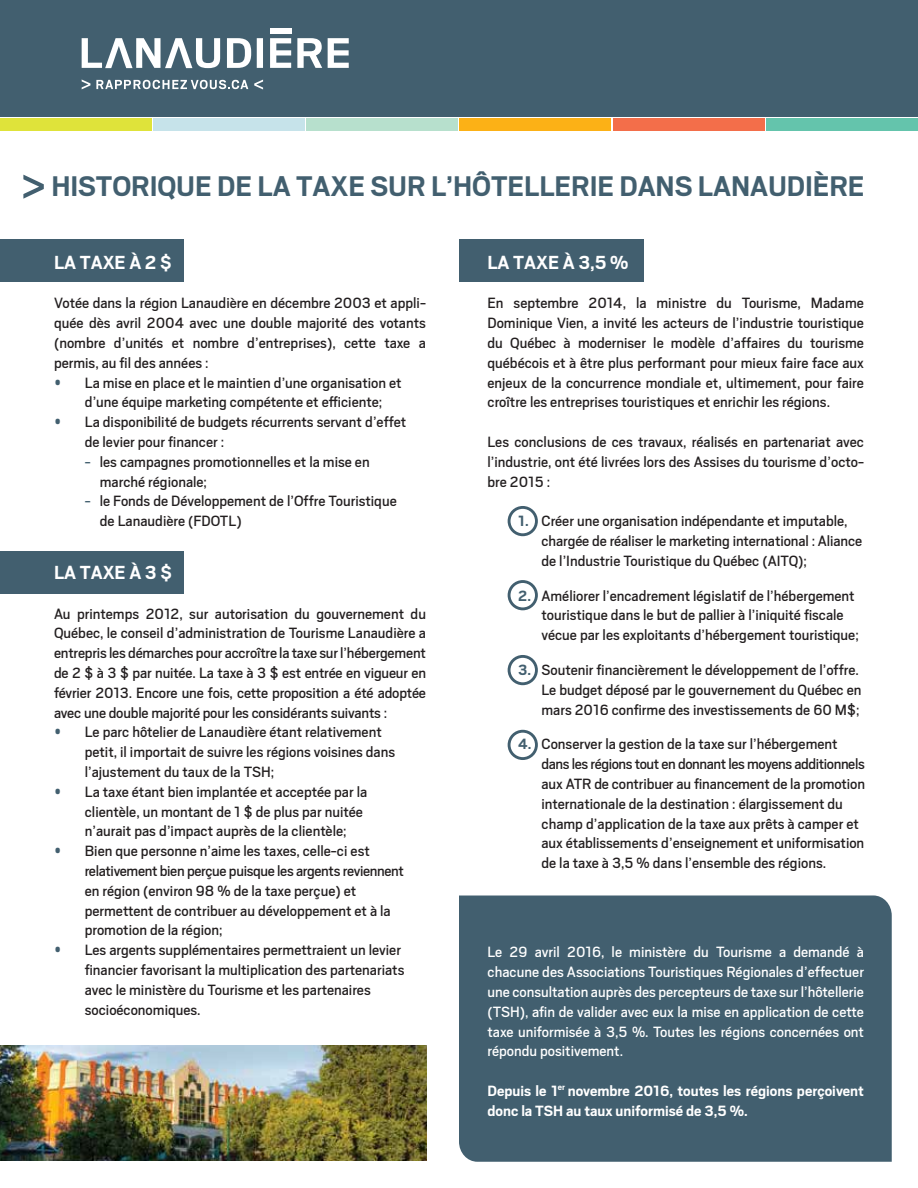
<style>
.page{position:relative;width:918px;height:1188px;background:#fff}
.page>*{position:absolute;margin:0;border:0;box-sizing:border-box;transform-origin:0 0}
.t1{font:700 31.5px "Scout";letter-spacing:-.005em;color:#425f6f}
.t2{font:700 21px "Scout";letter-spacing:-.005em;color:#fff}
.t3{font:16.5px/19.8px "Scout";color:#231f20}
.t4{font:16.5px/19.8px "Scout";color:#fff;text-align:justify}
.t5{font:700 16.5px/19.8px "Scout";color:#fff}
.s1{font-weight:400;font-size:57px}
.s2{color:#425f6f}
.s3{font-weight:700;color:#425f6f}
</style>
<div class="page">
<div style="left:459px;top:895px;width:433px;height:267px;background:#425f6f"></div>
<div style="left:508px;top:506px;width:30px;height:30px;border:3px solid #425f6f;border-radius:50%"></div>
<div style="left:508px;top:580px;width:30px;height:30px;border:3px solid #425f6f;border-radius:50%"></div>
<div style="left:508px;top:655px;width:30px;height:30px;border:3px solid #425f6f;border-radius:50%"></div>
<div style="left:508px;top:730px;width:30px;height:30px;border:3px solid #425f6f;border-radius:50%"></div>
<div style="left:0;top:239px;width:184px;height:42px;background:#425f6f"></div>
<div style="left:459px;top:239px;width:185px;height:42px;background:#425f6f"></div>
<div style="left:0;top:552px;width:184px;height:42px;background:#425f6f"></div>
<div style="left:0;top:0;width:918px;height:117px;background:#425f6f"></div>
<div style="left:0;top:118px;width:151px;height:13px;background:#dfe33a"></div>
<div style="left:153px;top:118px;width:152px;height:13px;background:#c6e3ea"></div>
<div style="left:306px;top:118px;width:152px;height:13px;background:#b7e0cd"></div>
<div style="left:460px;top:118px;width:151px;height:13px;background:#fcb116"></div>
<div style="left:613px;top:118px;width:151px;height:13px;background:#f36e4a"></div>
<div style="left:766px;top:118px;width:152px;height:13px;background:#64c4ac"></div>
<svg style="left:254px;top:80px;width:9px;height:9px"></svg>
<svg style="left:82px;top:79px;width:8px;height:10px"></svg>
<svg style="left:96px;top:80px;width:152px;height:9px"></svg>
<svg style="left:82px;top:38px;width:267px;height:30px"></svg>
<div style="left:270px;top:28px;width:21px;height:6px;background:#fff"></div>
<img style="left:0;top:1046px;width:426px;height:115px">
<h1 class="t1" style="left:19px;top:169px;width:847px"><span class="s1">&gt;</span>HISTORIQUE DE LA TAXE SUR L’HÔTELLERIE DANS LANAUDIÈRE</h1>
<p class="t2" style="left:54px;top:251px;width:120px">LA TAXE À 2 $</p>
<p class="t3" style="left:54px;top:293px;width:374px;text-align:justify">Votée dans la région Lanaudière en décembre 2003 et appli&shy;quée dès avril 2004 avec une double majorité des votants (nombre d’unités et nombre d’entreprises), cette taxe a permis, au fil des années :</p>
<p class="t3" style="left:85px;top:373px;width:318px;text-indent:-31px"><span class="s2">•</span> La mise en place et le maintien d’une organisation et d’une équipe marketing compétente et efficiente;</p>
<p class="t3" style="left:85px;top:412px;width:323px;text-indent:-31px"><span class="s2">•</span> La disponibilité de budgets récurrents servant d’effet de levier pour financer :</p>
<p class="t3" style="left:100px;top:452px;width:271px;text-indent:-15px"><span class="s2">-</span> les campagnes promotionnelles et la mise en marché régionale;</p>
<p class="t3" style="left:100px;top:491px;width:298px;text-indent:-15px"><span class="s2">-</span> le Fonds de Développement de l’Offre Touristique de Lanaudière (FDOTL)</p>
<p class="t2" style="left:54px;top:561px;width:120px">LA TAXE À 3 $</p>
<p class="t3" style="left:54px;top:604px;width:374px;text-align:justify">Au printemps 2012, sur autorisation du gouvernement du Québec, le conseil d’administration de Tourisme Lanaudière a entrepris les démarches pour accroître la taxe sur l’hébergement de 2 $ à 3 $ par nuitée. La taxe à 3 $ est entrée en vigueur en février 2013. Encore une fois, cette proposition a été adoptée avec une double majorité pour les considérants suivants :</p>
<p class="t3" style="left:85px;top:722px;width:312px;text-indent:-31px"><span class="s2">•</span> Le parc hôtelier de Lanaudière étant relativement petit, il importait de suivre les régions voisines dans l’ajustement du taux de la TSH;</p>
<p class="t3" style="left:85px;top:782px;width:284px;text-indent:-31px"><span class="s2">•</span> La taxe étant bien implantée et acceptée par la clientèle, un montant de 1 $ de plus par nuitée n’aurait pas d’impact auprès de la clientèle;</p>
<p class="t3" style="left:85px;top:841px;width:321px;text-indent:-31px"><span class="s2">•</span> Bien que personne n’aime les taxes, celle-ci est relativement bien perçue puisque les argents reviennent en région (environ 98 % de la taxe perçue) et permettent de contribuer au développement et à la promotion de la région;</p>
<p class="t3" style="left:85px;top:940px;width:321px;text-indent:-31px"><span class="s2">•</span> Les argents supplémentaires permettraient un levier financier favorisant la multiplication des partenariats avec le ministère du Tourisme et les partenaires socioéconomiques.</p>
<p class="t2" style="left:488px;top:251px;width:143px">LA TAXE À 3,5 %</p>
<p class="t3" style="left:488px;top:293px;width:378px;text-align:justify">En septembre 2014, la ministre du Tourisme, Madame Dominique Vien, a invité les acteurs de l’industrie touristique du Québec à moderniser le modèle d’affaires du tourisme québécois et à être plus performant pour mieux faire face aux enjeux de la concurrence mondiale et, ultimement, pour faire croître les entreprises touristiques et enrichir les régions.</p>
<p class="t3" style="left:488px;top:432px;width:378px;text-align:justify">Les conclusions de ces travaux, réalisés en partenariat avec l’industrie, ont été livrées lors des Assises du tourisme d’octo&shy;bre 2015 :</p>
<p class="t3" style="left:541px;top:511px;width:322px;text-indent:-23px"><span class="s3">1.</span> Créer une organisation indépendante et imputable, chargée de réaliser le marketing international : Aliance de l’Industrie Touristique du Québec (AITQ);</p>
<p class="t3" style="left:541px;top:586px;width:319px;text-indent:-23px"><span class="s3">2.</span> Améliorer l’encadrement législatif de l’hébergement touristique dans le but de pallier à l’iniquité fiscale vécue par les exploitants d’hébergement touristique;</p>
<p class="t3" style="left:541px;top:660px;width:322px;text-indent:-23px"><span class="s3">3.</span> Soutenir financièrement le développement de l’offre.<br>Le budget déposé par le gouvernement du Québec en mars 2016 confirme des investissements de 60 M$;</p>
<p class="t3" style="left:541px;top:734px;width:325px;text-indent:-23px"><span class="s3">4.</span> Conserver la gestion de la taxe sur l’hébergement dans les régions tout en donnant les moyens additionnels aux ATR de contribuer au financement de la promotion internationale de la destination : élargissement du champ d’application de la taxe aux prêts à camper et aux établissements d’enseignement et uniformisation de la taxe à 3,5 % dans l’ensemble des régions.</p>
<p class="t4" style="left:488px;top:942px;width:378px">Le 29 avril 2016, le ministère du Tourisme a demandé à chacune des Associations Touristiques Régionales d’effectuer une consultation auprès des percepteurs de taxe sur l’hôtellerie (TSH), afin de valider avec eux la mise en application de cette taxe uniformisée à 3,5 %. Toutes les régions concernées ont répondu positivement.</p>
<p class="t5" style="left:487px;top:1081px;width:378px">Depuis le 1<sup>er</sup> novembre 2016, toutes les régions perçoivent donc la TSH au taux uniformisé de 3,5 %.</p>
</div>
